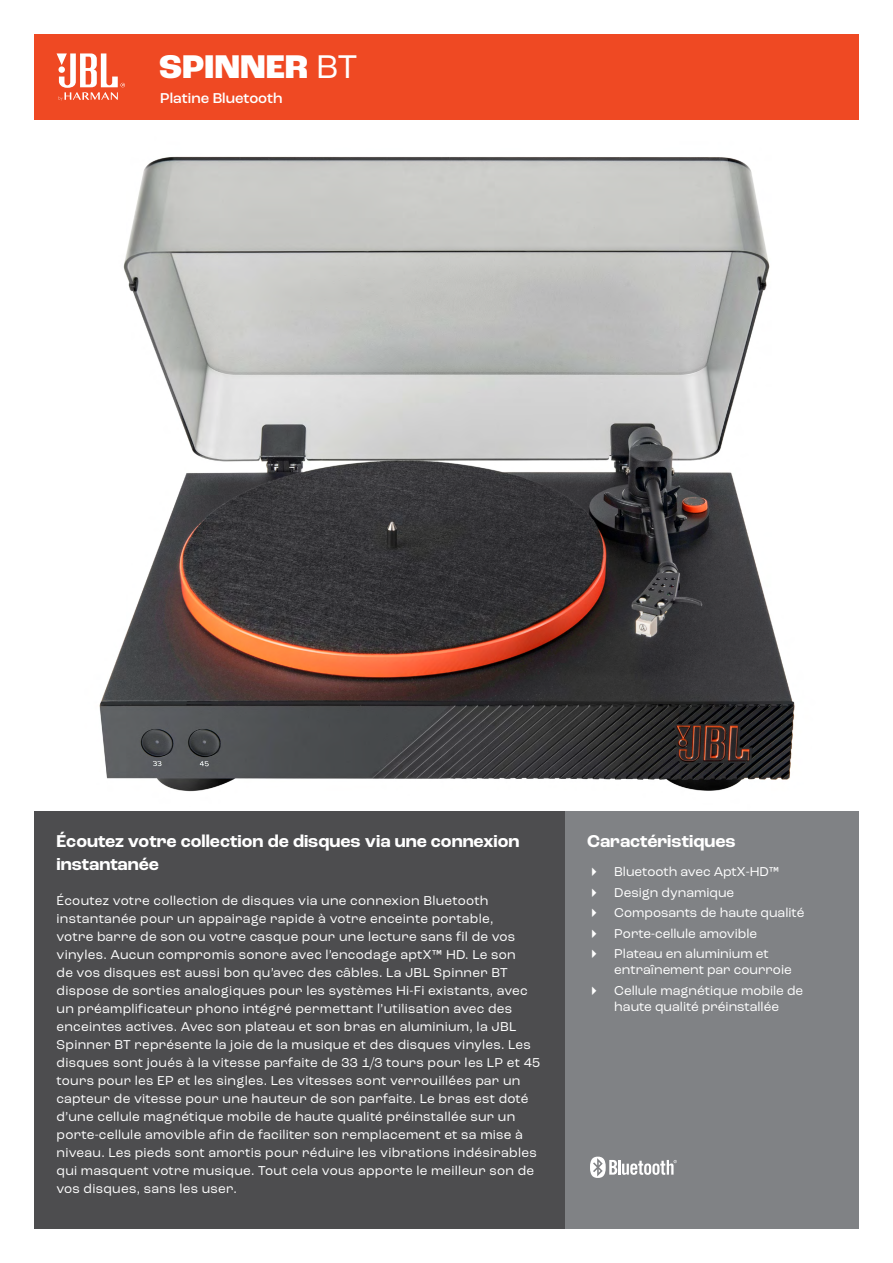
<style>
.page{position:relative;width:893px;height:1263px;background:#fff}
.page>*{position:absolute;margin:0;border:0;box-sizing:border-box;transform-origin:0 0}
.t1{font:800 34.5px "Roc Grotesk";color:#fff}
.t2{font:700 18px/22.5px "Roc Grotesk";color:#fff}
.t3{font:500 15px "Roc Grotesk";color:#fff}
.t4{font:13.5px/18px "Roc Grotesk";letter-spacing:.02em;color:#fff}
.t5{font:13.5px/20.4px "Roc Grotesk";color:#fff}
.s1{font-weight:400}
</style>
<div class="page">
<img style="left:99px;top:156px;width:696px;height:636px">
<div style="left:565px;top:811px;width:294px;height:418px;background:#808285"></div>
<div style="left:34px;top:811px;width:531px;height:418px;background:#4d4d4f"></div>
<div style="left:34px;top:34px;width:825px;height:85px;background:#ef4923"></div>
<svg style="left:57px;top:53px;width:68px;height:48px"></svg>
<svg style="left:590px;top:1156px;width:87px;height:22px"></svg>
<h1 class="t1" style="left:159px;top:45px;width:200px">SPINNER <span class="s1">BT</span></h1>
<p class="t3" style="left:160px;top:89px;width:124px">Platine Bluetooth</p>
<h2 class="t2" style="left:57px;top:830px;width:464px">Écoutez votre collection de disques via une connexion instantanée</h2>
<p class="t4" style="left:57px;top:891px;width:485px">Écoutez votre collection de disques via une connexion Bluetooth instantanée pour un appairage rapide à votre enceinte portable,<br>votre barre de son ou votre casque pour une lecture sans fil de vos vinyles. Aucun compromis sonore avec l’encodage aptX™ HD. Le son<br>de vos disques est aussi bon qu’avec des câbles. La JBL Spinner BT dispose de sorties analogiques pour les systèmes Hi-Fi existants, avec un préamplificateur phono intégré permettant l’utilisation avec des enceintes actives. Avec son plateau et son bras en aluminium, la JBL Spinner BT représente la joie de la musique et des disques vinyles. Les disques sont joués à la vitesse parfaite de 33 1/3 tours pour les LP et 45 tours pour les EP et les singles. Les vitesses sont verrouillées par un capteur de vitesse pour une hauteur de son parfaite. Le bras est doté d’une cellule magnétique mobile de haute qualité préinstallée sur un porte-cellule amovible afin de faciliter son remplacement et sa mise à niveau. Les pieds sont amortis pour réduire les vibrations indésirables qui masquent votre musique. Tout cela vous apporte le meilleur son de vos disques, sans les user.</p>
<h2 class="t2" style="left:587px;top:830px;width:150px">Caractéristiques</h2>
<p class="t5" style="left:614px;top:862px;width:192px">Bluetooth avec AptX-HD™<br>Design dynamique<br>Composants de haute qualité<br>Porte-cellule amovible<br>Plateau en aluminium et</p>
<p class="t5" style="left:614px;top:960px;width:190px">entraînement par courroie<br>Cellule magnétique mobile de</p>
<p class="t5" style="left:614px;top:996px;width:166px">haute qualité préinstallée</p>
</div>
